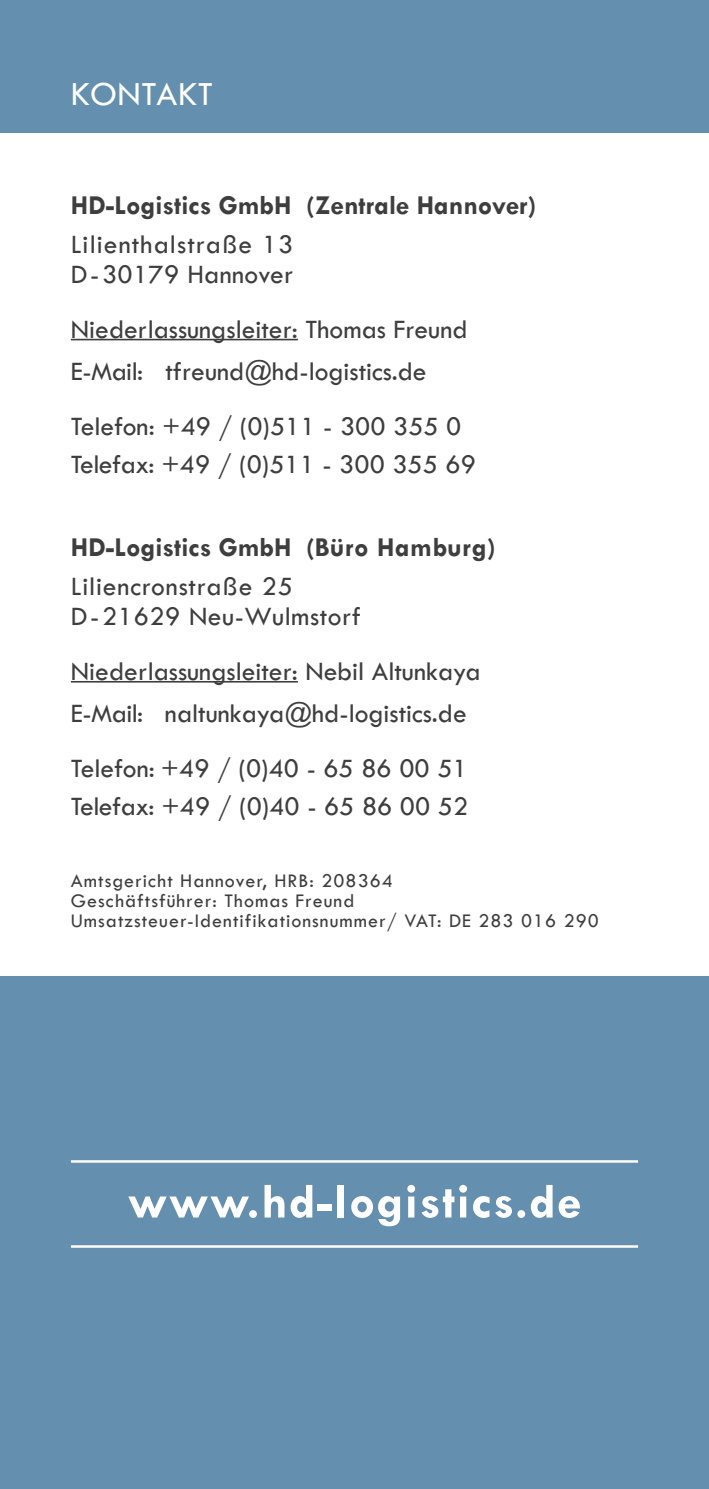
<style>
.page{position:relative;width:709px;height:1489px;background:#fff}
.page>*{position:absolute;margin:0;border:0;box-sizing:border-box;transform-origin:0 0}
.t1{font:700 50px "Tw Cen";letter-spacing:.03em;color:#fff}
.t2{font:35px "Tw Cen";letter-spacing:.015em;color:#fff}
.t3{font:27.5px/42.5px "Tw Cen";color:#3e3e3f}
.t4{font:700 27.5px "Tw Cen";color:#3e3e3f}
.t5{font:27.5px/30px "Tw Cen";letter-spacing:.02em;color:#3e3e3f}
.t6{font:27.5px/30px "Tw Cen";letter-spacing:.04em;color:#3e3e3f}
.t7{font:20px/20px "Tw Cen";letter-spacing:.05em;color:#3e3e3f}
</style>
<div class="page">
<div style="left:0;top:976px;width:709px;height:512px;background:#648fae"></div>
<div style="left:0;top:0;width:709px;height:132px;background:#648fae"></div>
<hr style="left:71px;top:339px;width:227px;height:1px;background:#3e3e3f">
<hr style="left:71px;top:681px;width:227px;height:1px;background:#3e3e3f">
<hr style="left:71px;top:1160px;width:567px;height:2px;background:#fff">
<hr style="left:71px;top:1245px;width:567px;height:2px;background:#fff">
<p class="t2" style="left:71px;top:73px;width:144px">KONTAKT</p>
<p class="t4" style="left:71px;top:189px;width:467px">HD-Logistics GmbH (Zentrale Hannover)</p>
<p class="t6" style="left:71px;top:229px;width:224px">Lilienthalstraße 13<br>D-30179 Hannover</p>
<p class="t3" style="left:71px;top:307px;width:398px">Niederlassungsleiter: Thomas Freund<br>E-Mail: tfreund@hd-logistics.de</p>
<p class="t3" style="left:71px;top:407px;width:406px;line-height:37.5px">Telefon: +49 / (0)511 - 300 355 0<br>Telefax: +49 / (0)511 - 300 355 69</p>
<p class="t4" style="left:71px;top:531px;width:426px">HD-Logistics GmbH (Büro Hamburg)</p>
<p class="t5" style="left:71px;top:571px;width:291px">Liliencronstraße 25<br>D-21629 Neu-Wulmstorf</p>
<p class="t3" style="left:71px;top:649px;width:411px">Niederlassungsleiter: Nebil Altunkaya<br>E-Mail: naltunkaya@hd-logistics.de</p>
<p class="t3" style="left:71px;top:749px;width:399px;line-height:37.5px">Telefon: +49 / (0)40 - 65 86 00 51<br>Telefax: +49 / (0)40 - 65 86 00 52</p>
<p class="t7" style="left:71px;top:870px;width:529px">Amtsgericht Hannover, HRB: 208364<br>Geschäftsführer: Thomas Freund<br>Umsatzsteuer-Identifikationsnummer/ VAT: DE 283 016 290</p>
<h1 class="t1" style="left:128px;top:1171px;width:455px">www.hd-logistics.de</h1>
</div>
